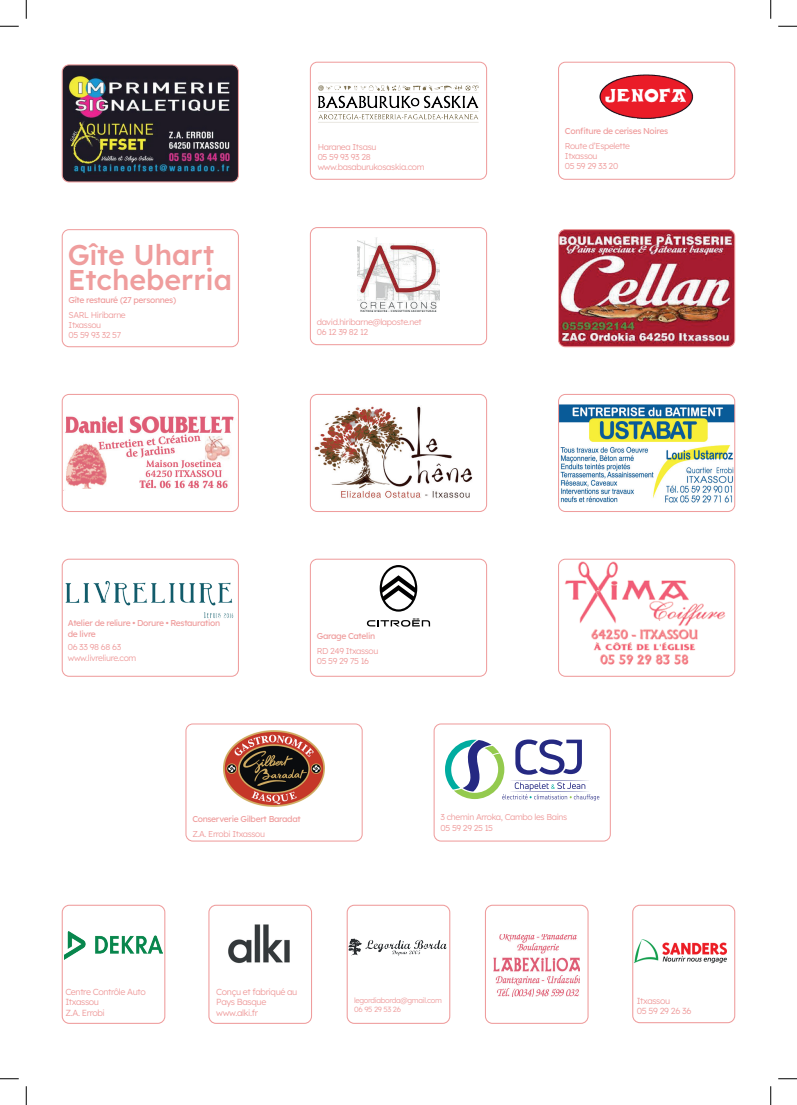
<style>
.page{position:relative;width:797px;height:1105px;background:#fff}
.page>*{position:absolute;margin:0;border:0;box-sizing:border-box;transform-origin:0 0}
.t1{font:500 28.62px/25.4px "Lexend";color:#ef9d9d}
.t2{font:300 8.88px/10.6px "Lexend";letter-spacing:-.04em;color:#ef9d9d}
.t3{font:300 8.75px/10.5px "Lexend";letter-spacing:-.04em;color:#ef9d9d}
.t4{font:300 8.62px/10.2px "Lexend";letter-spacing:-.04em;color:#ef9d9d}
.t5{font:8.62px/10.2px "Lexend";letter-spacing:-.04em;color:#ef9d9d}
.t6{font:300 7.5px/9px "Lexend";letter-spacing:-.04em;color:#ef9d9d}
</style>
<div class="page">
<img style="left:62px;top:65px;width:176px;height:117px">
<div style="left:62px;top:64px;width:177px;height:118px;border:1px solid #ef9d9d;border-radius:7px"></div>
<img style="left:318px;top:82px;width:161px;height:41px">
<div style="left:310px;top:62px;width:177px;height:118px;border:1px solid #ef9d9d;border-radius:7px"></div>
<img style="left:559px;top:230px;width:175px;height:117px">
<div style="left:558px;top:229px;width:177px;height:118px;border:1px solid #ef9d9d;border-radius:7px"></div>
<img style="left:560px;top:559px;width:172px;height:116px">
<div style="left:558px;top:559px;width:177px;height:118px;border:1px solid #ef9d9d;border-radius:7px"></div>
<img style="left:311px;top:395px;width:175px;height:116px">
<div style="left:310px;top:394px;width:177px;height:118px;border:1px solid #ef9d9d;border-radius:7px"></div>
<img style="left:65px;top:932px;width:97px;height:27px">
<div style="left:62px;top:905px;width:103px;height:119px;border:1px solid #ef9d9d;border-radius:7px"></div>
<img style="left:228px;top:924px;width:62px;height:40px">
<div style="left:208px;top:905px;width:104px;height:119px;border:1px solid #ef9d9d;border-radius:7px"></div>
<img style="left:349px;top:938px;width:98px;height:17px">
<div style="left:346px;top:905px;width:104px;height:119px;border:1px solid #ef9d9d;border-radius:7px"></div>
<img style="left:634px;top:939px;width:93px;height:25px">
<div style="left:632px;top:905px;width:103px;height:118px;border:1px solid #ef9d9d;border-radius:7px"></div>
<img style="left:599px;top:74px;width:95px;height:45px">
<div style="left:558px;top:62px;width:177px;height:118px;border:1px solid #ef9d9d;border-radius:7px"></div>
<img style="left:65px;top:580px;width:169px;height:39px">
<div style="left:62px;top:559px;width:177px;height:118px;border:1px solid #ef9d9d;border-radius:7px"></div>
<svg style="left:367px;top:618px;width:63px;height:9px"></svg>
<svg style="left:380px;top:565px;width:37px;height:47px"></svg>
<div style="left:310px;top:559px;width:177px;height:118px;border:1px solid #ef9d9d;border-radius:7px"></div>
<img style="left:223px;top:730px;width:101px;height:77px">
<div style="left:185px;top:723px;width:178px;height:118px;border:1px solid #ef9d9d;border-radius:7px"></div>
<svg style="left:445px;top:739px;width:154px;height:61px"></svg>
<div style="left:433px;top:723px;width:178px;height:118px;border:1px solid #ef9d9d;border-radius:7px"></div>
<img style="left:357px;top:237px;width:83px;height:75px">
<div style="left:310px;top:227px;width:177px;height:118px;border:1px solid #ef9d9d;border-radius:7px"></div>
<div style="left:62px;top:229px;width:177px;height:118px;border:1px solid #ef9d9d;border-radius:7px"></div>
<img style="left:65px;top:416px;width:169px;height:73px">
<div style="left:62px;top:394px;width:177px;height:118px;border:1px solid #ef9d9d;border-radius:7px"></div>
<img style="left:560px;top:404px;width:173px;height:99px">
<div style="left:558px;top:394px;width:177px;height:118px;border:1px solid #ef9d9d;border-radius:7px"></div>
<img style="left:493px;top:934px;width:87px;height:63px">
<div style="left:485px;top:905px;width:103px;height:119px;border:1px solid #ef9d9d;border-radius:7px"></div>
<div style="left:486px;top:919px;width:7px;height:98px;background:#fff"></div>
<div style="left:489px;top:993px;width:7px;height:22px;background:#fff"></div>
<svg style="left:231px;top:485px;width:7px;height:7px"></svg>
<svg style="left:0;top:25px;width:19px;height:2px"></svg>
<svg style="left:778px;top:25px;width:19px;height:2px"></svg>
<svg style="left:0;top:1078px;width:19px;height:1px"></svg>
<svg style="left:778px;top:1078px;width:19px;height:1px"></svg>
<svg style="left:25px;top:0;width:2px;height:19px"></svg>
<svg style="left:25px;top:1086px;width:2px;height:19px"></svg>
<svg style="left:770px;top:0;width:1px;height:19px"></svg>
<svg style="left:770px;top:1086px;width:1px;height:19px"></svg>
<h1 class="t1" style="left:68px;top:240px;width:166px">Gîte Uhart<br>Etcheberria</h1>
<p class="t5" style="left:69px;top:294px;width:109px">Gîte restauré (27 personnes)</p>
<p class="t4" style="left:69px;top:309px;width:59px">SARL Hiribarne<br>Itxassou<br>05 59 93 32 57</p>
<p class="t4" style="left:318px;top:141px;width:108px">Haranea Itsasu<br>05 59 93 93 28 www.basaburukosaskia.com</p>
<p class="t4" style="left:317px;top:316px;width:106px">david.hiribarne@laposte.net<br>06 12 39 82 12</p>
<p class="t5" style="left:565px;top:126px;width:105px">Confiture de cerises Noires</p>
<p class="t4" style="left:565px;top:140px;width:67px">Route d’Espelette<br>Itxassou<br>05 59 29 33 20</p>
<p class="t5" style="left:68px;top:618px;width:154px">Atelier de reliure • Dorure • Restauration de livre</p>
<p class="t4" style="left:68px;top:642px;width:70px">06 33 98 68 63 www.livreliure.com</p>
<p class="t5" style="left:317px;top:630px;width:60px">Garage Catelin</p>
<p class="t4" style="left:317px;top:645px;width:63px">RD 249 Itxassou<br>05 59 29 75 16</p>
<p class="t5" style="left:192px;top:813px;width:110px">Conserverie Gilbert Baradat</p>
<p class="t4" style="left:192px;top:828px;width:74px">Z.A. Errobi Itxassou</p>
<p class="t4" style="left:440px;top:811px;width:128px">3 chemin Arroka, Cambo les Bains<br>05 59 29 25 15</p>
<p class="t2" style="left:65px;top:986px;width:82px">Centre Contrôle Auto<br>Itxassou<br>Z.A. Errobi</p>
<p class="t2" style="left:216px;top:986px;width:83px">Conçu et fabriqué au<br>Pays Basque www.alki.fr</p>
<p class="t6" style="left:354px;top:995px;width:89px">legordiaborda@gmail.com<br>06 95 29 53 26</p>
<p class="t3" style="left:636px;top:995px;width:56px">Itxassou<br>05 59 29 26 36</p>
</div>
